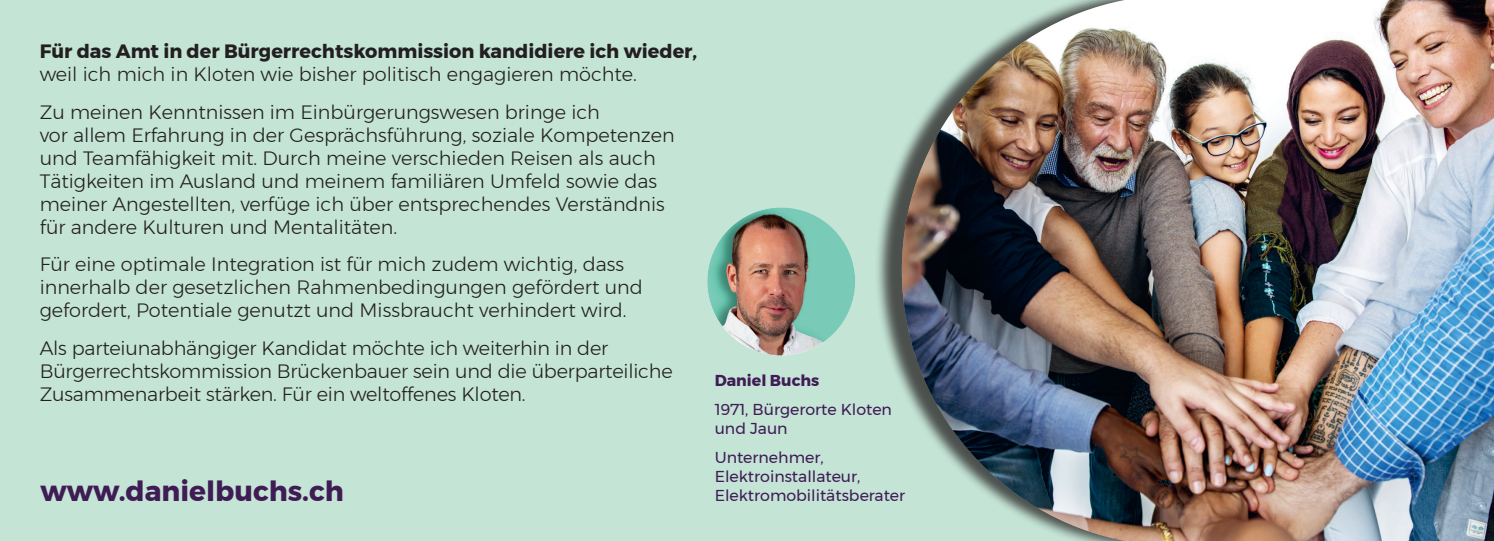
<style>
.page{position:relative;width:1494px;height:541px;background:#fff}
.page>*{position:absolute;margin:0;border:0;box-sizing:border-box;transform-origin:0 0}
.t1{font:700 28px "Montserrat";color:#401c55}
.t2{font:300 19.25px/23.1px "Montserrat";color:#231f20}
.t3{font:700 19.25px "Montserrat";color:#231f20}
.t4{font:15.75px/18.9px "Montserrat";color:#401c55}
.t5{font:700 15.75px "Montserrat";color:#401c55}
</style>
<div class="page">
<div style="left:694px;top:0;width:663px;height:541px;background:#c4e4d6"></div>
<div style="left:874px;top:0;width:619px;height:541px;background:#231f20;opacity:.75"></div>
<img style="left:901px;top:0;width:592px;height:541px">
<div style="left:0;top:0;width:696px;height:541px;background:#c4e4d6"></div>
<img style="left:707px;top:207px;width:148px;height:148px;border-radius:74px">
<p class="t3" style="left:40px;top:36px;width:659px">Für das Amt in der Bürgerrechtskommission kandidiere ich wieder,</p>
<p class="t2" style="left:40px;top:56px;width:598px;line-height:37.1px">weil ich mich in Kloten wie bisher politisch engagieren möchte.<br>Zu meinen Kenntnissen im Einbürgerungswesen bringe ich</p>
<p class="t2" style="left:40px;top:123px;width:636px">vor allem Erfahrung in der Gesprächsführung, soziale Kompetenzen und Teamfähigkeit mit. Durch meine verschieden Reisen als auch Tätigkeiten im Ausland und meinem familiären Umfeld sowie das meiner Angestellten, verfüge ich über entsprechendes Verständnis für andere Kulturen und Mentalitäten.</p>
<p class="t2" style="left:40px;top:252px;width:604px">Für eine optimale Integration ist für mich zudem wichtig, dass innerhalb der gesetzlichen Rahmenbedingungen gefördert und gefordert, Potentiale genutzt und Missbraucht verhindert wird.</p>
<p class="t2" style="left:40px;top:336px;width:634px">Als parteiunabhängiger Kandidat möchte ich weiterhin in der<br>Bürgerrechtskommission Brückenbauer sein und die überparteiliche<br>Zusammenarbeit stärken. Für ein weltoffenes Kloten.</p>
<h1 class="t1" style="left:40px;top:469px;width:305px">www.danielbuchs.ch</h1>
<p class="t5" style="left:714px;top:367px;width:106px">Daniel Buchs</p>
<p class="t4" style="left:714px;top:400px;width:179px">1971, Bürgerorte Kloten und Jaun</p>
<p class="t4" style="left:714px;top:448px;width:192px">Unternehmer,<br>Elektroinstallateur,<br>Elektromobilitätsberater</p>
</div>
